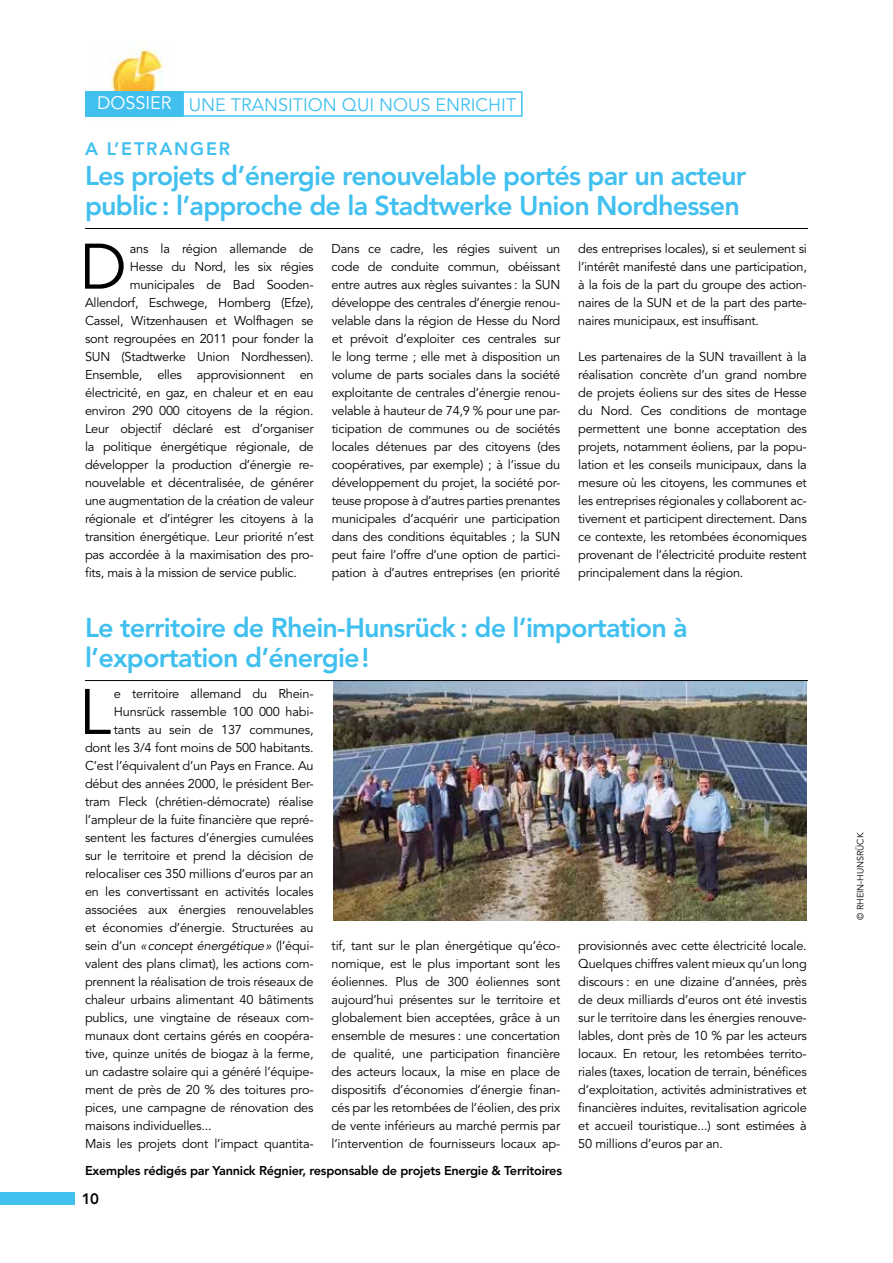
<style>
.page{position:relative;width:893px;height:1263px;background:#fff}
.page>*{position:absolute;margin:0;border:0;box-sizing:border-box;transform-origin:0 0}
.t1{font:63.6px "Avenir LT Std";color:#000}
.t2{font:800 27px/30px "Avenir LT Std";letter-spacing:-.03em;color:#41c0f0}
.t3{font:18px "Avenir LT Std";color:#41c0f0}
.t4{font:800 18px "Avenir LT Std";letter-spacing:.1em;color:#41c0f0}
.t5{font:800 15px "Avenir LT Std";color:#000}
.t6{font:12.75px/18px "Avenir LT Std";letter-spacing:-.02em;color:#000;text-align:justify}
.t7{font:800 12.75px "Avenir LT Std";letter-spacing:-.02em;color:#000}
.t8{font:italic 12.75px "Avenir LT Std";letter-spacing:-.015em;color:#000}
.t9{font:9px "Avenir LT Std";color:#000}
.s1{color:#fff}
.s2{font-style:normal}
</style>
<div class="page">
<img style="left:110px;top:42px;width:53px;height:49px">
<div style="left:0;top:1192px;width:74px;height:12px;background:#41c0f0"></div>
<hr style="left:85px;top:228px;width:723px;height:1px;background:#000">
<img style="left:333px;top:681px;width:474px;height:240px">
<hr style="left:85px;top:680px;width:723px;height:1px;background:#000">
<div style="left:85px;top:91px;width:98px;height:26px;background:#41c0f0"></div>
<div style="left:182px;top:91px;width:341px;height:26px;border:2px solid #41c0f0"></div>
<h3 class="t3" style="left:97px;top:94px;width:421px"><span class="s1">DOSSIER</span> UNE TRANSITION QUI NOUS ENRICHIT</h3>
<h3 class="t4" style="left:85px;top:138px;width:147px">A L’ETRANGER</h3>
<h2 class="t2" style="left:85px;top:161px;width:663px">Les projets d’énergie renouvelable portés par un acteur public : l’approche de la Stadtwerke Union Nordhessen</h2>
<h1 class="t1" style="left:80px;top:230px;width:49px">D</h1>
<p class="t6" style="left:130px;top:240px;width:185px">ans la région allemande de</p>
<p class="t6" style="left:332px;top:240px;width:230px;text-align:left">Dans ce cadre, les régies suivent un code de conduite commun, obéissant entre autres aux règles suivantes : la SUN développe des centrales d’énergie renou&shy;velable dans la région de Hesse du Nord et prévoit d’exploiter ces centrales sur le long terme ; elle met à disposition un volume de parts sociales dans la société exploitante de centrales d’énergie renou&shy;velable à hauteur de 74,9 % pour une par&shy;ticipation de communes ou de sociétés locales détenues par des citoyens (des coopératives, par exemple) ; à l’issue du développement du projet, la société por&shy;teuse propose à d’autres parties prenantes municipales d’acquérir une participation dans des conditions équitables ; la SUN peut faire l’offre d’une option de partici&shy;pation à d’autres entreprises (en priorité</p>
<p class="t6" style="left:578px;top:240px;width:230px">des entreprises locales), si et seulement si l’intérêt manifesté dans une participation, à la fois de la part du groupe des action&shy;naires de la SUN et de la part des parte&shy;naires municipaux, est insuffisant.</p>
<p class="t6" style="left:130px;top:258px;width:185px">Hesse du Nord, les six régies</p>
<p class="t6" style="left:130px;top:276px;width:185px">municipales de Bad Sooden-</p>
<p class="t6" style="left:85px;top:294px;width:230px">Allendorf, Eschwege, Homberg (Efze),</p>
<p class="t6" style="left:85px;top:312px;width:230px">Cassel, Witzenhausen et Wolfhagen se</p>
<p class="t6" style="left:85px;top:330px;width:230px">sont regroupées en 2011 pour fonder la</p>
<p class="t6" style="left:85px;top:348px;width:230px">SUN (Stadtwerke Union Nordhessen).</p>
<p class="t6" style="left:85px;top:366px;width:230px">Ensemble, elles approvisionnent en</p>
<p class="t6" style="left:85px;top:384px;width:230px">électricité, en gaz, en chaleur et en eau</p>
<p class="t6" style="left:85px;top:402px;width:230px">environ 290 000 citoyens de la région.</p>
<p class="t6" style="left:85px;top:420px;width:230px">Leur objectif déclaré est d’organiser</p>
<p class="t6" style="left:85px;top:438px;width:230px">la politique énergétique régionale, de</p>
<p class="t6" style="left:85px;top:456px;width:230px">développer la production d’énergie re-</p>
<p class="t6" style="left:85px;top:474px;width:230px">nouvelable et décentralisée, de générer</p>
<p class="t6" style="left:85px;top:492px;width:230px">une augmentation de la création de valeur</p>
<p class="t6" style="left:85px;top:510px;width:230px">régionale et d’intégrer les citoyens à la</p>
<p class="t6" style="left:85px;top:528px;width:230px">transition énergétique. Leur priorité n’est</p>
<p class="t6" style="left:85px;top:546px;width:230px">pas accordée à la maximisation des pro-</p>
<p class="t6" style="left:85px;top:564px;width:213px">fits, mais à la mission de service public.</p>
<p class="t6" style="left:578px;top:348px;width:230px">Les partenaires de la SUN travaillent à la réalisation concrète d’un grand nombre de projets éoliens sur des sites de Hesse du Nord. Ces conditions de montage permettent une bonne acceptation des projets, notamment éoliens, par la popu&shy;lation et les conseils municipaux, dans la mesure où les citoyens, les communes et les entreprises régionales y collaborent ac&shy;tivement et participent directement. Dans ce contexte, les retombées économiques provenant de l’é lectricité produite restent principalement dans la région.</p>
<h2 class="t2" style="left:85px;top:613px;width:604px">Le territoire de Rhein-Hunsrück : de l’importation à l’exportation d’énergie!</h2>
<h1 class="t1" style="left:79px;top:675px;width:33px">L</h1>
<p class="t6" style="left:114px;top:685px;width:201px">e territoire allemand du Rhein-</p>
<p class="t6" style="left:114px;top:703px;width:201px">Hunsrück rassemble 100 000 habi-</p>
<p class="t6" style="left:114px;top:721px;width:201px">tants au sein de 137 communes,</p>
<p class="t6" style="left:85px;top:739px;width:230px">dont les 3/4 font moins de 500 habitants.</p>
<p class="t6" style="left:85px;top:757px;width:230px">C’est l’équivalent d’un Pays en France. Au</p>
<p class="t6" style="left:85px;top:775px;width:230px">début des années 2000, le président Ber-</p>
<p class="t6" style="left:85px;top:793px;width:230px">tram Fleck (chrétien-démocrate) réalise</p>
<p class="t6" style="left:85px;top:811px;width:230px">l’ampleur de la fuite financière que repré-</p>
<p class="t6" style="left:85px;top:829px;width:230px">sentent les factures d’énergies cumulées</p>
<p class="t6" style="left:85px;top:847px;width:230px">sur le territoire et prend la décision de</p>
<p class="t6" style="left:85px;top:865px;width:230px">relocaliser ces 350 millions d’euros par an</p>
<p class="t6" style="left:85px;top:883px;width:230px">en les convertissant en activités locales</p>
<p class="t6" style="left:85px;top:901px;width:230px">associées aux énergies renouvelables</p>
<p class="t6" style="left:85px;top:919px;width:230px">et économies d’énergie. Structurées au</p>
<p class="t8" style="left:85px;top:938px;width:230px"><span class="s2">sein d’un</span> «concept énergétique» <span class="s2">(l’équi-</span></p>
<p class="t6" style="left:85px;top:955px;width:230px">valent des plans climat), les actions com-</p>
<p class="t6" style="left:85px;top:973px;width:230px">prennent la réalisation de trois réseaux de</p>
<p class="t6" style="left:85px;top:991px;width:230px">chaleur urbains alimentant 40 bâtiments</p>
<p class="t6" style="left:85px;top:1009px;width:230px">publics, une vingtaine de réseaux com-</p>
<p class="t6" style="left:85px;top:1027px;width:230px">munaux dont certains gérés en coopéra-</p>
<p class="t6" style="left:85px;top:1045px;width:230px">tive, quinze unités de biogaz à la ferme,</p>
<p class="t6" style="left:85px;top:1063px;width:230px">un cadastre solaire qui a généré l’équipe-</p>
<p class="t6" style="left:85px;top:1081px;width:230px">ment de près de 20 % des toitures pro-</p>
<p class="t6" style="left:85px;top:1099px;width:230px">pices, une campagne de rénovation des</p>
<p class="t6" style="left:85px;top:1117px;width:128px">maisons individuelles...</p>
<p class="t6" style="left:85px;top:1135px;width:230px">Mais les projets dont l’impact quantita-</p>
<p class="t6" style="left:332px;top:937px;width:230px">tif, tant sur le plan énergétique qu’éco&shy;nomique, est le plus important sont les éoliennes. Plus de 300 éoliennes sont aujourd’hui présentes sur le territoire et globalement bien acceptées, grâce à un ensemble de mesures : une concertation de qualité, une participation financière des acteurs locaux, la mise en place de dispositifs d’économies d’énergie finan&shy;cés par les retombées de l’éolien, des prix de vente inférieurs au marché permis par l’intervention de fournisseurs locaux ap-</p>
<p class="t6" style="left:578px;top:937px;width:230px">provisionnés avec cette électricité locale.<br>Quelques chiffres valent mieux qu’un long discours : en une dizaine d’années, près de deux milliards d’euros ont été investis sur le territoire dans les énergies renouve&shy;lables, dont près de 10 % par les acteurs locaux. En retour, les retombées territo&shy;riales (taxes, location de terrain, bénéfices d’exploitation, activités administratives et financières induites, revitalisation agricole et accueil touristique...) sont estimées à 50 millions d’euros par an.</p>
<p class="t7" style="left:85px;top:1163px;width:478px">Exemples rédigés par Yannick Régnier, responsable de projets Energie &amp; Territoires</p>
<p class="t5" style="left:82px;top:1189px;width:19px">10</p>
<p class="t9" style="left:855px;top:920px;width:89px;rotate:-90deg">© RHEIN-HUNSRÜCK</p>
</div>
